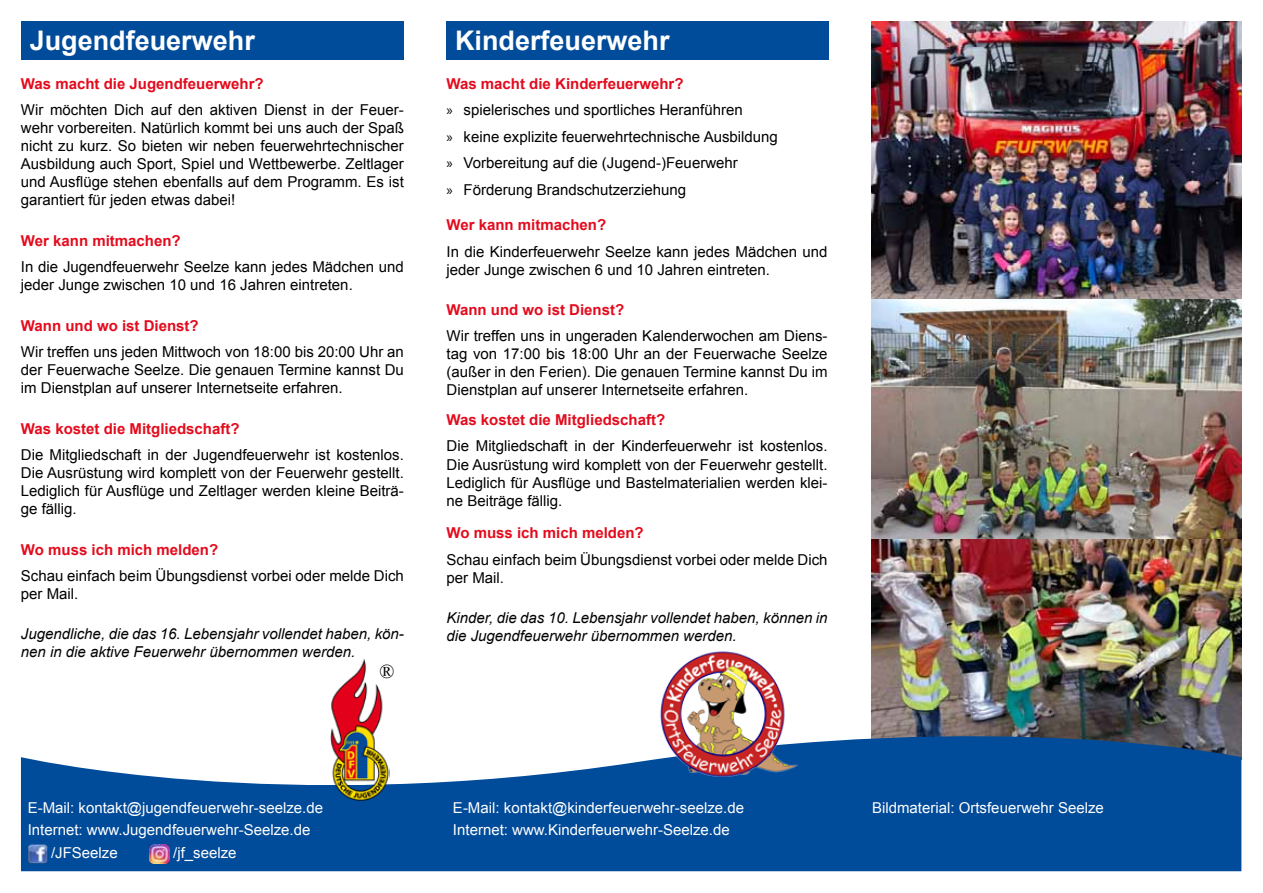
<style>
.page{position:relative;width:1263px;height:893px;background:#fff}
.page>*{position:absolute;margin:0;border:0;box-sizing:border-box;transform-origin:0 0}
.t1{font:700 27px "Arial";color:#fff}
.t2{font:19.65px "Times New Roman";color:#000}
.t3{font:15px/18px "Arial";color:#000;text-align:justify}
.t4{font:15px/22.2px "Arial";color:#fff}
.t5{font:700 15px "Arial";color:#e30b1d}
.t6{font:italic 15px/18px "Arial";color:#000}
.s1{font-weight:700;color:#e30b1d}
.s2{font-family:"Myriad Pro"}
</style>
<div class="page">
<img style="left:872px;top:539px;width:370px;height:220px">
<svg style="left:21px;top:707px;width:1220px;height:164px;fill:#004b9a"></svg>
<div style="left:21px;top:21px;width:383px;height:39px;background:#004b9a"></div>
<div style="left:446px;top:21px;width:383px;height:39px;background:#004b9a"></div>
<img style="left:28px;top:844px;width:19px;height:20px">
<img style="left:659px;top:651px;width:142px;height:128px">
<img style="left:330px;top:659px;width:59px;height:142px">
<img style="left:872px;top:21px;width:370px;height:518px">
<img style="left:150px;top:844px;width:19px;height:20px">
<h1 class="t1" style="left:30px;top:23px;width:227px">Jugendfeuerwehr</h1>
<h1 class="t1" style="left:455px;top:23px;width:216px">Kinderfeuerwehr</h1>
<p class="t5" style="left:21px;top:74px;width:244px">Was macht die Jugendfeuerwehr?</p>
<p class="t3" style="left:21px;top:101px;width:384px">Wir möchten Dich auf den aktiven Dienst in der Feuer&shy;wehr vorbereiten. Natürlich kommt bei uns auch der Spaß nicht zu kurz. So bieten wir neben feuerwehrtechnischer Ausbildung auch Sport, Spiel und Wettbewerbe. Zeltlager und Ausflüge stehen ebenfalls auf dem Programm. Es ist garantiert für jeden etwas dabei!</p>
<p class="t5" style="left:21px;top:230px;width:161px">Wer kann mitmachen?</p>
<p class="t3" style="left:21px;top:258px;width:384px">In die Jugendfeuerwehr Seelze kann jedes Mädchen und jeder Junge zwischen 10 und 16 Jahren eintreten.</p>
<p class="t5" style="left:21px;top:315px;width:179px">Wann und wo ist Dienst?</p>
<p class="t3" style="left:21px;top:343px;width:384px">Wir treffen uns jeden Mittwoch von 18:00 bis 20:00 Uhr an der Feuerwache Seelze. Die genauen Termine kannst Du im Dienstplan auf unserer Internetseite erfahren.</p>
<p class="t5" style="left:21px;top:418px;width:220px">Was kostet die Mitgliedschaft?</p>
<p class="t3" style="left:21px;top:446px;width:384px">Die Mitgliedschaft in der Jugendfeuerwehr ist kostenlos.<br>Die Ausrüstung wird komplett von der Feuerwehr gestellt.<br>Lediglich für Ausflüge und Zeltlager werden kleine Beiträ&shy;ge fällig.</p>
<p class="t5" style="left:21px;top:539px;width:199px">Wo muss ich mich melden?</p>
<p class="t3" style="left:21px;top:567px;width:384px">Schau einfach beim Übungsdienst vorbei oder melde Dich per Mail.</p>
<p class="t6" style="left:21px;top:625px;width:384px">Jugendliche, die das 16. Lebensjahr vollendet haben, kön&shy;nen in die aktive Feuerwehr übernommen werden.</p>
<h2 class="t2" style="left:379px;top:658px;width:16px">®</h2>
<p class="t3" style="left:446px;top:70px;width:333px;line-height:26.5px;text-align:left"><span class="s1">Was macht die Kinderfeuerwehr?<br></span><span class="s2">»</span> spielerisches und sportliches Heranführen<br><span class="s2">»</span> keine explizite feuerwehrtechnische Ausbildung <span class="s2">»</span> Vorbereitung auf die (Jugend-)Feuerwehr<br><span class="s2">»</span> Förderung Brandschutzerziehung</p>
<p class="t5" style="left:446px;top:215px;width:161px">Wer kann mitmachen?</p>
<p class="t3" style="left:446px;top:242px;width:383px">In die Kinderfeuerwehr Seelze kann jedes Mädchen und jeder Junge zwischen 6 und 10 Jahren eintreten.</p>
<p class="t5" style="left:446px;top:300px;width:179px">Wann und wo ist Dienst?</p>
<p class="t3" style="left:446px;top:327px;width:383px">Wir treffen uns in ungeraden Kalenderwochen am Diens&shy;tag von 17:00 bis 18:00 Uhr an der Feuerwache Seelze (außer in den Ferien). Die genauen Termine kannst Du im Dienstplan auf unserer Internetseite erfahren.</p>
<p class="t5" style="left:446px;top:410px;width:220px">Was kostet die Mitgliedschaft?</p>
<p class="t3" style="left:446px;top:437px;width:383px">Die Mitgliedschaft in der Kinderfeuerwehr ist kostenlos.<br>Die Ausrüstung wird komplett von der Feuerwehr gestellt.<br>Lediglich für Ausflüge und Bastelmaterialien werden klei&shy;ne Beiträge fällig.</p>
<p class="t5" style="left:446px;top:523px;width:199px">Wo muss ich mich melden?</p>
<p class="t3" style="left:446px;top:550px;width:383px">Schau einfach beim Übungsdienst vorbei oder melde Dich per Mail.</p>
<p class="t6" style="left:446px;top:609px;width:383px">Kinder, die das 10. Lebensjahr vollendet haben, können in die Jugendfeuerwehr übernommen werden.</p>
<p class="t4" style="left:28px;top:796px;width:297px">E-Mail: kontakt@jugendfeuerwehr-seelze.de<br>Internet: www.Jugendfeuerwehr-Seelze.de</p>
<p class="t4" style="left:51px;top:842px;width:68px">/JFSeelze</p>
<p class="t4" style="left:173px;top:842px;width:65px">/jf_seelze</p>
<p class="t4" style="left:453px;top:796px;width:293px">E-Mail: kontakt@kinderfeuerwehr-seelze.de<br>Internet: www.Kinderfeuerwehr-Seelze.de</p>
<p class="t4" style="left:872px;top:796px;width:233px">Bildmaterial: Ortsfeuerwehr Seelze</p>
</div>
